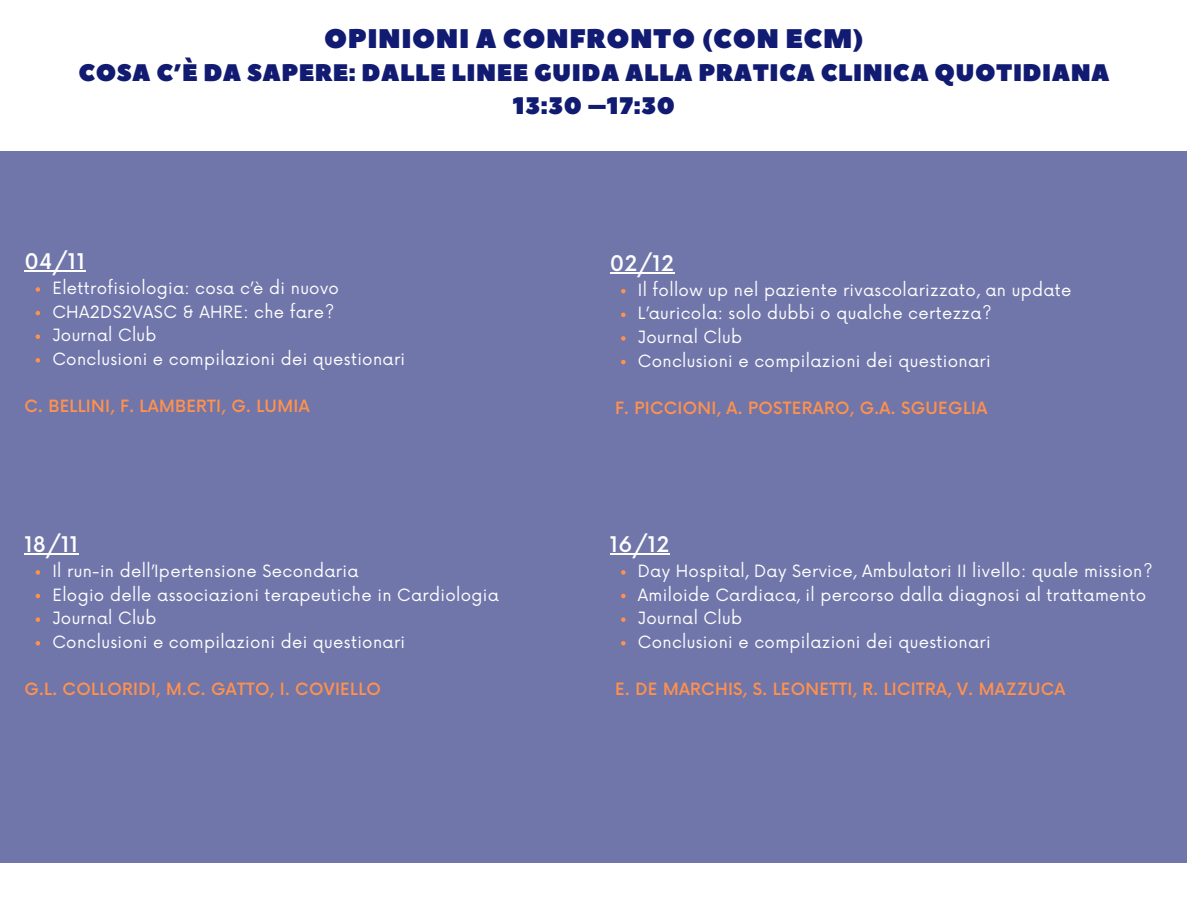
<style>
.page{position:relative;width:1188px;height:918px;background:#fff}
.page>*{position:absolute;margin:0;border:0;box-sizing:border-box;transform-origin:0 0}
.t1{font:27px "Peace Sans";letter-spacing:.02em;color:#111b72}
.t2{font:24px/32.7px "Peace Sans";letter-spacing:.02em;color:#111b72;text-align:center}
.t3{font:500 21px "Now";letter-spacing:.02em;color:#fff}
.t4{font:16.5px/23.7px "Now";letter-spacing:.02em;color:#fff}
.t5{font:500 16.5px "Now";letter-spacing:.02em;color:#ff914d}
</style>
<div class="page">
<div style="left:0;top:151px;width:1187px;height:712px;background:#7076aa"></div>
<hr style="left:610px;top:272px;width:64px;height:1px;background:#fff">
<svg style="left:621px;top:289px;width:5px;height:4px"></svg>
<svg style="left:621px;top:313px;width:5px;height:4px"></svg>
<svg style="left:621px;top:336px;width:5px;height:5px"></svg>
<svg style="left:621px;top:360px;width:5px;height:4px"></svg>
<hr style="left:610px;top:553px;width:60px;height:1px;background:#fff">
<svg style="left:621px;top:570px;width:5px;height:5px"></svg>
<svg style="left:621px;top:594px;width:5px;height:4px"></svg>
<svg style="left:621px;top:617px;width:5px;height:5px"></svg>
<svg style="left:621px;top:641px;width:5px;height:5px"></svg>
<hr style="left:24px;top:553px;width:55px;height:1px;background:#fff">
<svg style="left:36px;top:570px;width:4px;height:5px"></svg>
<svg style="left:36px;top:594px;width:4px;height:4px"></svg>
<svg style="left:36px;top:617px;width:4px;height:5px"></svg>
<svg style="left:36px;top:641px;width:4px;height:5px"></svg>
<hr style="left:24px;top:270px;width:62px;height:1px;background:#fff">
<svg style="left:36px;top:287px;width:4px;height:5px"></svg>
<svg style="left:36px;top:311px;width:4px;height:4px"></svg>
<svg style="left:36px;top:334px;width:4px;height:5px"></svg>
<svg style="left:36px;top:358px;width:4px;height:5px"></svg>
<h1 class="t1" style="left:324px;top:20px;width:541px">OPINIONI A CONFRONTO (CON ECM)</h1>
<h1 class="t2" style="left:78px;top:57px;width:1033px">COSA C’È DA SAPERE: DALLE LINEE GUIDA ALLA PRATICA CLINICA QUOTIDIANA<br>13:30 –17:30</h1>
<p class="t3" style="left:24px;top:250px;width:62px">04/11</p>
<p class="t4" style="left:52px;top:277px;width:354px">Elettrofisiologia: cosa c’è di nuovo<br>CHA2DS2VASC &amp; AHRE: che fare?<br>Journal Club<br>Conclusioni e compilazioni dei questionari</p>
<p class="t5" style="left:24px;top:397px;width:287px">C. BELLINI, F. LAMBERTI, G. LUMIA</p>
<p class="t3" style="left:24px;top:533px;width:55px">18/11</p>
<p class="t4" style="left:52px;top:560px;width:448px">Il run-in dell’Ipertensione Secondaria<br>Elogio delle associazioni terapeutiche in Cardiologia Journal Club<br>Conclusioni e compilazioni dei questionari</p>
<p class="t5" style="left:24px;top:680px;width:358px">G.L. COLLORIDI, M.C. GATTO, I. COVIELLO</p>
<p class="t3" style="left:610px;top:252px;width:65px">02/12</p>
<p class="t4" style="left:638px;top:279px;width:435px">Il follow up nel paziente rivascolarizzato, an update L’auricola: solo dubbi o qualche certezza?<br>Journal Club<br>Conclusioni e compilazioni dei questionari</p>
<p class="t5" style="left:615px;top:399px;width:374px">F. PICCIONI, A. POSTERARO, G.A. SGUEGLIA</p>
<p class="t3" style="left:610px;top:533px;width:61px">16/12</p>
<p class="t4" style="left:638px;top:560px;width:516px">Day Hospital, Day Service, Ambulatori II livello: quale mission?<br>Amiloide Cardiaca, il percorso dalla diagnosi al trattamento Journal Club<br>Conclusioni e compilazioni dei questionari</p>
<p class="t5" style="left:615px;top:680px;width:452px">E. DE MARCHIS, S. LEONETTI, R. LICITRA, V. MAZZUCA</p>
</div>
